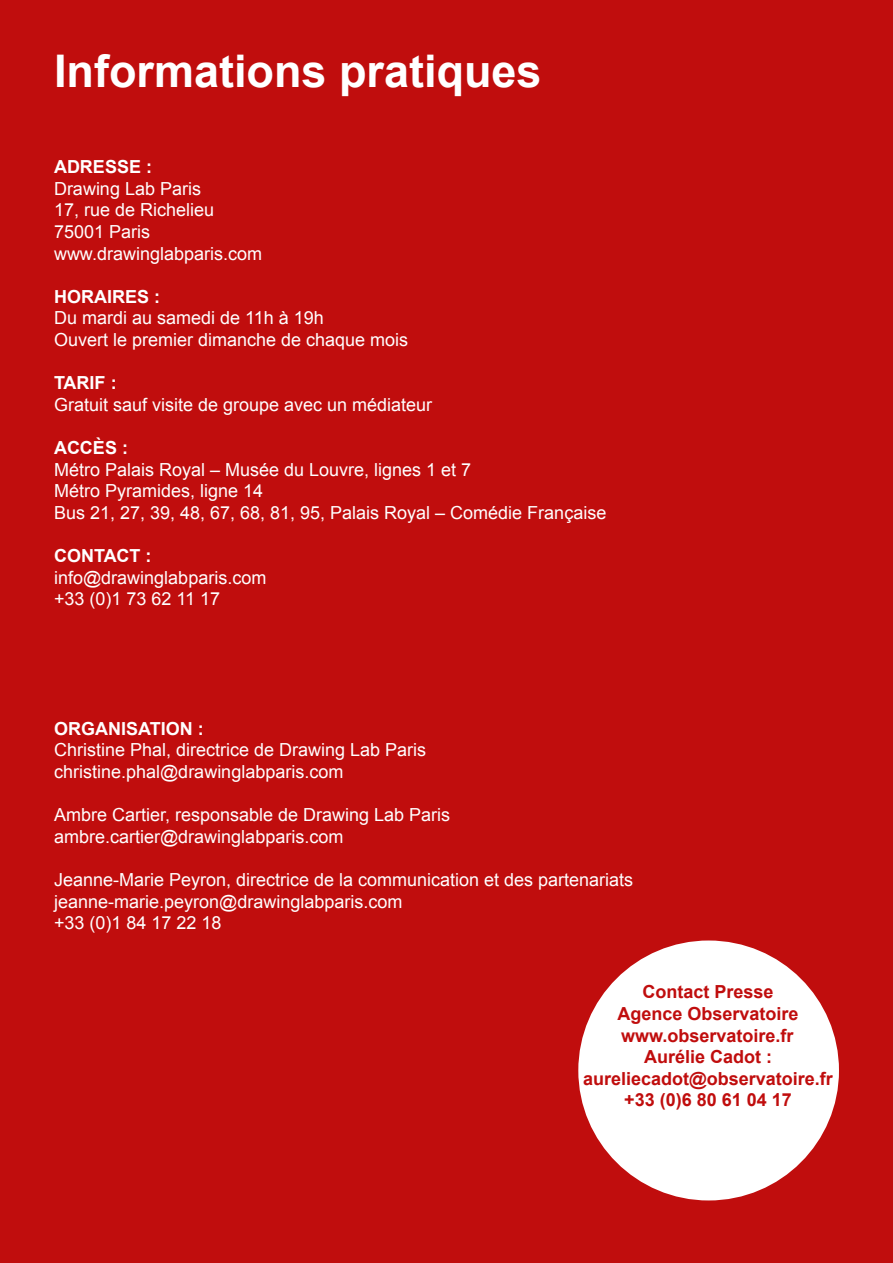
<style>
.page{position:relative;width:893px;height:1263px;background:#c00d0d}
.page>*{position:absolute;margin:0;border:0;box-sizing:border-box;transform-origin:0 0}
.t1{font:700 45px "Arial";color:#fff}
.t2{font:18px/21.6px "Arial";color:#fff}
.t3{font:700 18px/21.6px "Arial";color:#c00d0d;text-align:center}
.t4{font:700 18px "Arial";color:#fff}
</style>
<div class="page">
<div style="left:578px;top:940px;width:261px;height:260px;background:#fff;border-radius:50%"></div>
<h1 class="t1" style="left:54px;top:54px;width:489px">Informations pratiques</h1>
<p class="t4" style="left:54px;top:160px;width:100px">ADRESSE :</p>
<p class="t2" style="left:54px;top:179px;width:210px">Drawing Lab Paris<br>17, rue de Richelieu<br>75001 Paris www.drawinglabparis.com</p>
<p class="t4" style="left:54px;top:290px;width:108px">HORAIRES :</p>
<p class="t2" style="left:54px;top:309px;width:356px">Du mardi au samedi de 11h à 19h<br>Ouvert le premier dimanche de chaque mois</p>
<p class="t4" style="left:54px;top:376px;width:64px">TARIF :</p>
<p class="t2" style="left:54px;top:395px;width:380px">Gratuit sauf visite de groupe avec un médiateur</p>
<p class="t4" style="left:54px;top:441px;width:75px">ACCÈS :</p>
<p class="t2" style="left:54px;top:460px;width:554px">Métro Palais Royal – Musée du Louvre, lignes 1 et 7<br>Métro Pyramides, ligne 14<br>Bus 21, 27, 39, 48, 67, 68, 81, 95, Palais Royal – Comédie Française</p>
<p class="t4" style="left:54px;top:549px;width:99px">CONTACT :</p>
<p class="t2" style="left:54px;top:568px;width:214px">info@drawinglabparis.com +33 (0)1 73 62 11 17</p>
<p class="t4" style="left:54px;top:722px;width:151px">ORGANISATION :</p>
<p class="t2" style="left:54px;top:741px;width:374px">Christine Phal, directrice de Drawing Lab Paris christine.phal@drawinglabparis.com</p>
<p class="t2" style="left:54px;top:806px;width:398px">Ambre Cartier, responsable de Drawing Lab Paris ambre.cartier@drawinglabparis.com</p>
<p class="t2" style="left:54px;top:870px;width:581px">Jeanne-Marie Peyron, directrice de la communication et des partenariats jeanne-marie.peyron@drawinglabparis.com<br>+33 (0)1 84 17 22 18</p>
<p class="t3" style="left:583px;top:983px;width:251px">Contact Presse<br>Agence Observatoire www.observatoire.fr<br>Aurélie Cadot : aureliecadot@observatoire.fr +33 (0)6 80 61 04 17</p>
</div>
